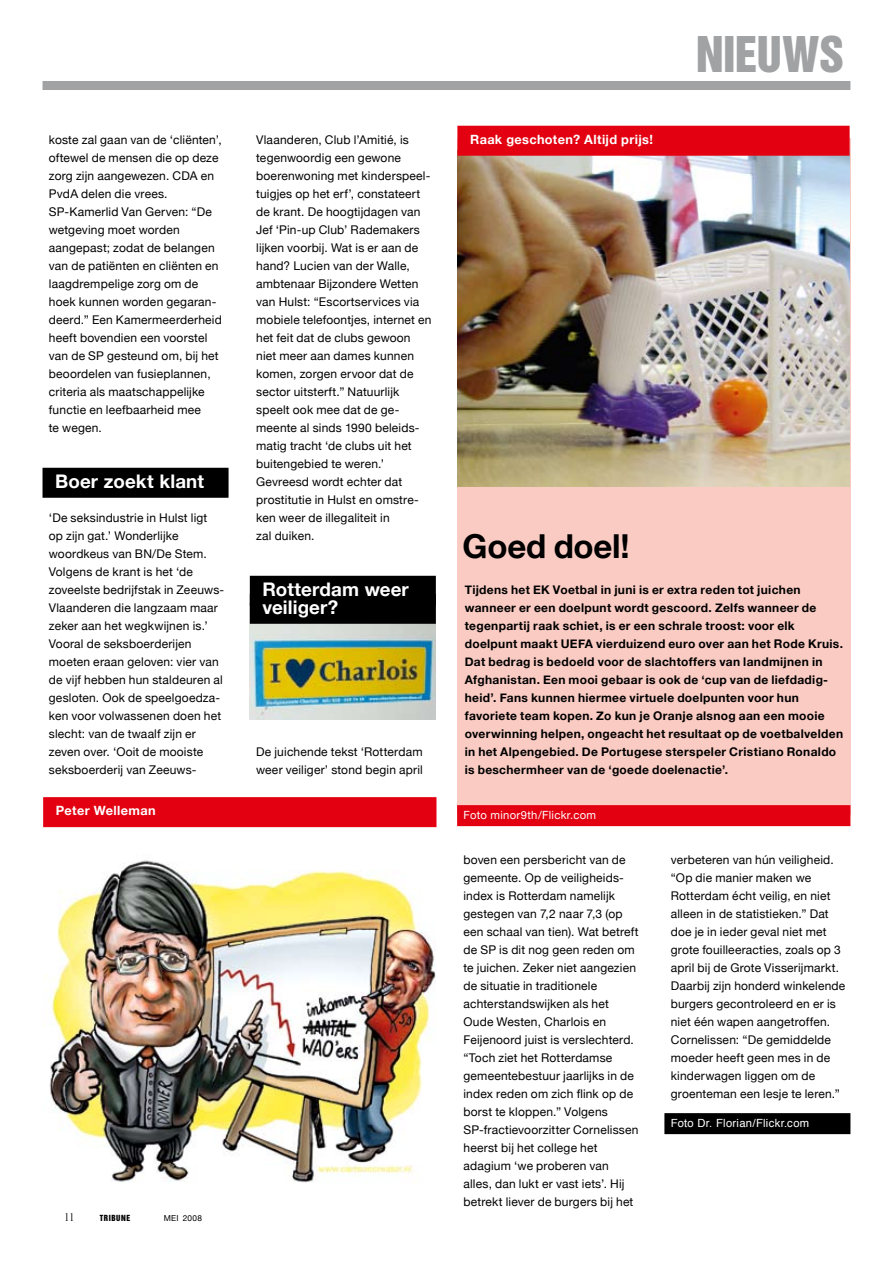
<style>
.page{position:relative;width:893px;height:1263px;background:#fff}
.page>*{position:absolute;margin:0;border:0;box-sizing:border-box;transform-origin:0 0}
.t1{font:45px "Helvetica Inserat";letter-spacing:-.01em;color:#a0a2a4}
.t2{font:700 33px "Helvetica Neue";letter-spacing:-.005em;color:#000}
.t3{font:700 18.75px/18px "Helvetica Neue";letter-spacing:.005em;color:#fff}
.t4{font:700 12.75px "Helvetica Neue";letter-spacing:.025em;color:#fff}
.t5{font:12px/18px "Helvetica Neue";letter-spacing:.015em;color:#000}
.t6{font:700 12px/18px "Helvetica Neue";letter-spacing:.025em;color:#000}
.t7{font:12px "Baskerville";color:#000}
.t8{font:11.25px "Helvetica";letter-spacing:.025em;color:#fff}
.t9{font:11.25px "Helvetica Neue";letter-spacing:.025em;color:#fff}
.t10{font:8.25px "Helvetica Neue";letter-spacing:.03em;color:#000}
.t11{font:7.8px "Helvetica Inserat";letter-spacing:.07em;color:#000}
</style>
<div class="page">
<img style="left:250px;top:624px;width:186px;height:96px">
<div style="left:250px;top:576px;width:186px;height:30px;background:#000"></div>
<div style="left:250px;top:594px;width:186px;height:30px;background:#000"></div>
<div style="left:43px;top:468px;width:186px;height:30px;background:#000"></div>
<div style="left:457px;top:138px;width:393px;height:684px;background:#facbc3"></div>
<div style="left:457px;top:805px;width:393px;height:21px;background:#e30010"></div>
<img style="left:457px;top:156px;width:392px;height:330px">
<div style="left:43px;top:81px;width:807px;height:9px;background:#a0a2a4"></div>
<img style="left:43px;top:860px;width:393px;height:323px">
<div style="left:43px;top:797px;width:393px;height:30px;background:#e30010"></div>
<div style="left:457px;top:126px;width:393px;height:30px;background:#e30010"></div>
<div style="left:664px;top:1113px;width:186px;height:21px;background:#000"></div>
<p class="t5" style="left:49px;top:131px;width:174px">koste zal gaan van de ‘cliënten’, oftewel de mensen die op deze zorg zijn aangewezen. CDA en<br>PvdA delen die vrees.<br>SP-Kamerlid Van Gerven: “De wetgeving moet worden aangepast; zodat de belangen van de patiënten en cliënten en laagdrempelige zorg om de hoek kunnen worden gegaran&shy;deerd.” Een Kamermeerderheid heeft bovendien een voorstel van de SP gesteund om, bij het beoordelen van fusieplannen, criteria als maatschappelijke functie en leefbaarheid mee<br>te wegen.</p>
<h3 class="t3" style="left:55px;top:472px;width:150px">Boer zoekt klant</h3>
<p class="t5" style="left:49px;top:509px;width:177px">‘De seksindustrie in Hulst ligt op zijn gat.’ Wonderlijke woordkeus van BN/De Stem.<br>Volgens de krant is het ‘de zoveelste bedrijfstak in Zeeuws-<br>Vlaanderen die langzaam maar zeker aan het wegkwijnen is.’<br>Vooral de seksboerderijen moeten eraan geloven: vier van de vijf hebben hun staldeuren al gesloten. Ook de speelgoedza&shy;ken voor volwassenen doen het slecht: van de twaalf zijn er zeven over. ‘Ooit de mooiste seksboerderij van Zeeuws-</p>
<p class="t4" style="left:56px;top:803px;width:101px">Peter Welleman</p>
<p class="t5" style="left:256px;top:131px;width:177px">Vlaanderen, Club l’Amitié, is tegenwoordig een gewone boerenwoning met kinderspeel&shy;tuigjes op het erf’, constateert de krant. De hoogtijdagen van<br>Jef ‘Pin-up Club’ Rademakers lijken voorbij. Wat is er aan de hand? Lucien van der Walle, ambtenaar Bijzondere Wetten van Hulst: “Escortservices via mobiele telefoontjes, internet en het feit dat de clubs gewoon niet meer aan dames kunnen komen, zorgen ervoor dat de sector uitsterft.” Natuurlijk speelt ook mee dat de ge&shy;meente al sinds 1990 beleids&shy;matig tracht ‘de clubs uit het buitengebied te weren.’<br>Gevreesd wordt echter dat prostitutie in Hulst en omstre&shy;ken weer de illegaliteit in<br>zal duiken.</p>
<h3 class="t3" style="left:263px;top:580px;width:148px">Rotterdam weer veiliger?</h3>
<p class="t5" style="left:256px;top:743px;width:168px">De juichende tekst ‘Rotterdam weer veiliger’ stond begin april</p>
<p class="t7" style="left:64px;top:1210px;width:13px">11</p>
<p class="t11" style="left:100px;top:1213px;width:32px">TRIBUNE</p>
<p class="t10" style="left:164px;top:1213px;width:40px">MEI 2008</p>
<p class="t4" style="left:470px;top:132px;width:184px">Raak geschoten? Altijd prijs!</p>
<h1 class="t1" style="left:696px;top:27px;width:150px">NIEUWS</h1>
<h2 class="t2" style="left:463px;top:526px;width:169px">Goed doel!</h2>
<p class="t6" style="left:465px;top:580px;width:380px">Tijdens het EK Voetbal in juni is er extra reden tot juichen wanneer er een doelpunt wordt gescoord. Zelfs wanneer de tegenpartij raak schiet, is er een schrale troost: voor elk doelpunt maakt UEFA vierduizend euro over aan het Rode Kruis.<br>Dat bedrag is bedoeld voor de slachtoffers van landmijnen in Afghanistan. Een mooi gebaar is ook de ‘cup van de liefdadig&shy;heid’. Fans kunnen hiermee virtuele doelpunten voor hun favoriete team kopen. Zo kun je Oranje alsnog aan een mooie overwinning helpen, ongeacht het resultaat op de voetbalvelden in het Alpengebied. De Portugese sterspeler Cristiano Ronaldo is beschermheer van de ‘goede doelenactie’.</p>
<p class="t9" style="left:463px;top:809px;width:134px">Foto minor9th/Flickr.com</p>
<p class="t5" style="left:463px;top:851px;width:177px">boven een persbericht van de gemeente. Op de veiligheids&shy;index is Rotterdam namelijk gestegen van 7,2 naar 7,3 (op een schaal van tien). Wat betreft de SP is dit nog geen reden om te juichen. Zeker niet aangezien de situatie in traditionele achterstandswijken als het<br>Oude Westen, Charlois en<br>Feijenoord juist is verslechterd. “Toch ziet het Rotterdamse gemeentebestuur jaarlijks in de index reden om zich flink op de borst te kloppen.” Volgens<br>SP-fractievoorzitter Cornelissen heerst bij het college het adagium ‘we proberen van alles, dan lukt er vast iets’. Hij betrekt liever de burgers bij het</p>
<p class="t5" style="left:671px;top:851px;width:176px">verbeteren van hún veiligheid. “Op die manier maken we<br>Rotterdam écht veilig, en niet alleen in de statistieken.” Dat doe je in ieder geval niet met grote fouilleeracties, zoals op 3 april bij de Grote Visserijmarkt.<br>Daarbij zijn honderd winkelende burgers gecontroleerd en er is niet één wapen aangetroffen.<br>Cornelissen: “De gemiddelde moeder heeft geen mes in de kinderwagen liggen om de groenteman een lesje te leren.”</p>
<p class="t8" style="left:671px;top:1115px;width:140px">Foto Dr. Florian/Flickr.com</p>
</div>
